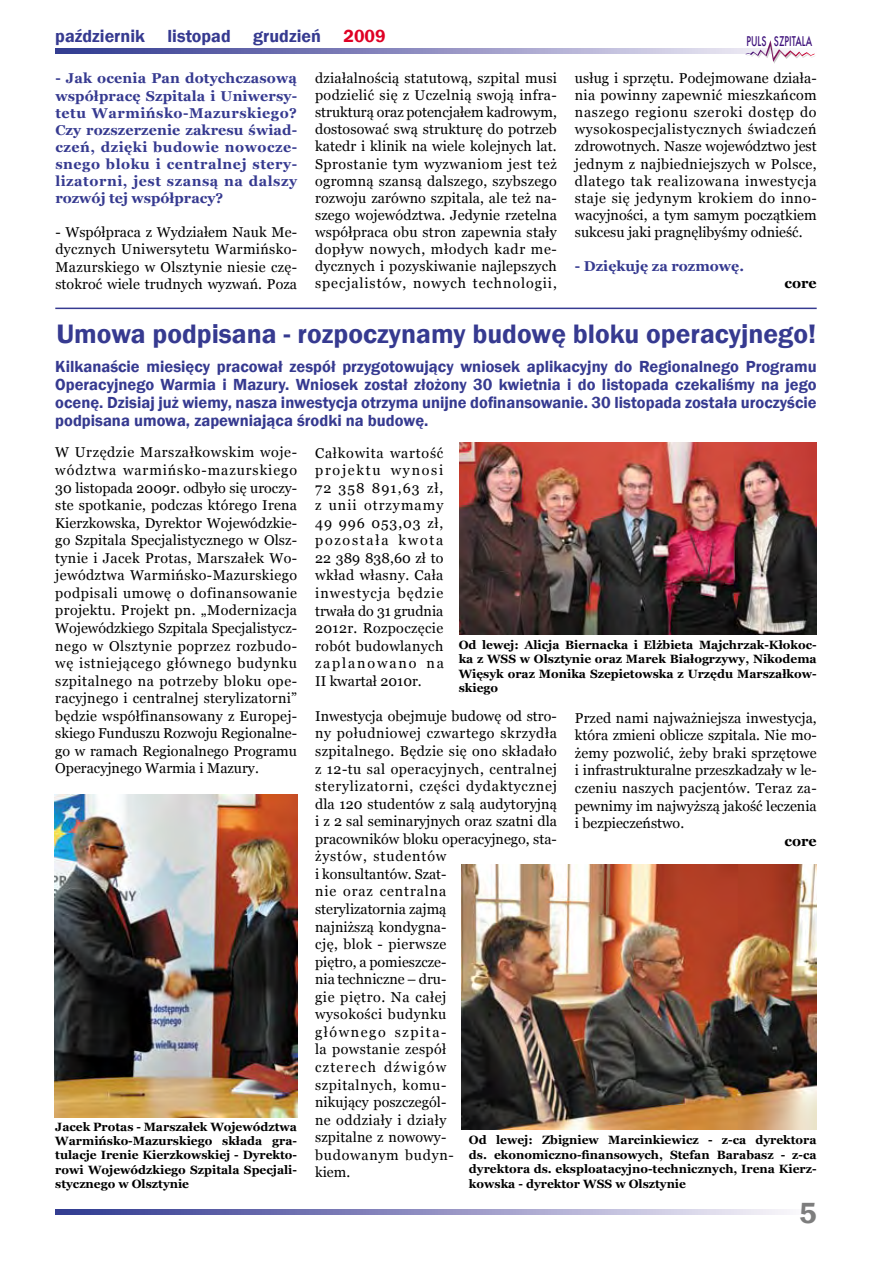
<style>
.page{position:relative;width:872px;height:1263px;background:#fff}
.page>*{position:absolute;margin:0;border:0;box-sizing:border-box;transform-origin:0 0}
.t1{font:600 30px "Franklin Gothic";color:#7d7d7d}
.t2{font:600 27.45px "Franklin Gothic";color:#363a90}
.t3{font:600 18px "Franklin Gothic";color:#363a90}
.t4{font:600 16.5px/18px "Franklin Gothic";color:#363a90;text-align:justify}
.t5{font:500 14.7px "Futura TEE";color:#3d107b;scale:.67 1}
.t6{font:14.25px/17.5px "Georgia";letter-spacing:.01em;color:#000;text-align:justify}
.t7{font:700 14.25px/17.1px "Georgia";color:#363a90;text-align:justify}
.t8{font:700 14.25px "Georgia";color:#000}
.t9{font:700 12px/14.4px "Georgia";color:#000;text-align:justify}
.s1{color:#df0024}
</style>
<div class="page">
<svg style="left:55px;top:1210px;width:735px;height:4px;background:#9191c2"></svg>
<svg style="left:55px;top:49px;width:690px;height:4px;background:#8b8bbf"></svg>
<svg style="left:745px;top:40px;width:70px;height:24px"></svg>
<img style="left:461px;top:864px;width:355px;height:265px">
<img style="left:459px;top:442px;width:357px;height:192px">
<img style="left:55px;top:794px;width:242px;height:323px">
<hr style="left:55px;top:308px;width:761px;height:1px;background:#363a90">
<p class="t3" style="left:55px;top:25px;width:91px">październik</p>
<p class="t3" style="left:167px;top:25px;width:65px">listopad</p>
<p class="t3" style="left:253px;top:25px;width:134px">grudzień <span class="s1">2009</span></p>
<p class="t5" style="left:746px;top:32px;width:100px">PULS SZPITALA</p>
<p class="t7" style="left:55px;top:70px;width:243px">- Jak ocenia Pan dotychczasową współpracę Szpitala i Uniwersy&shy;tetu Warmińsko-Mazurskiego?<br>Czy rozszerzenie zakresu świad&shy;czeń, dzięki budowie nowocze&shy;snego bloku i centralnej stery&shy;lizatorni, jest szansą na dalszy rozwój tej współpracy?</p>
<p class="t6" style="left:55px;top:224px;width:243px;line-height:17.1px">- Współpraca z Wydziałem Nauk Me&shy;dycznych Uniwersytetu Warmińsko-Mazurskiego w Olsztynie niesie czę&shy;stokroć wiele trudnych wyzwań. Poza</p>
<p class="t6" style="left:315px;top:70px;width:243px;line-height:17.1px">działalnością statutową, szpital musi podzielić się z Uczelnią swoją infra&shy;strukturą oraz potencjałem kadrowym, dostosować swą strukturę do potrzeb katedr i klinik na wiele kolejnych lat.<br>Sprostanie tym wyzwaniom jest też ogromną szansą dalszego, szybszego rozwoju zarówno szpitala, ale też na&shy;szego województwa. Jedynie rzetelna współpraca obu stron zapewnia stały dopływ nowych, młodych kadr me&shy;dycznych i pozyskiwanie najlepszych specjalistów, nowych technologii,</p>
<p class="t6" style="left:575px;top:70px;width:243px;line-height:17.1px">usług i sprzętu. Podejmowane działa&shy;nia powinny zapewnić mieszkańcom naszego regionu szeroki dostęp do wysokospecjalistycznych świadczeń zdrowotnych. Nasze województwo jest jednym z najbiedniejszych w Polsce, dlatego tak realizowana inwestycja staje się jedynym krokiem do inno&shy;wacyjności, a tym samym początkiem sukcesu jaki pragnęlibyśmy odnieść.</p>
<p class="t7" style="left:575px;top:258px;width:171px">- Dziękuję za rozmowę.</p>
<p class="t8" style="left:784px;top:275px;width:34px">core</p>
<h2 class="t2" style="left:56px;top:317px;width:761px">Umowa podpisana - rozpoczynamy budowę bloku operacyjnego!</h2>
<p class="t4" style="left:55px;top:358px;width:763px">Kilkanaście miesięcy pracował zespół przygotowujący wniosek aplikacyjny do Regionalnego Programu Operacyjnego Warmia i Mazury. Wniosek został złożony 30 kwietnia i do listopada czekaliśmy na jego ocenę. Dzisiaj już wiemy, nasza inwestycja otrzyma unijne dofinansowanie. 30 listopada została uroczyście podpisana umowa, zapewniająca środki na budowę.</p>
<p class="t6" style="left:55px;top:444px;width:243px">W Urzędzie Marszałkowskim woje&shy;wództwa warmińsko-mazurskiego 30 listopada 2009r. odbyło się uroczy&shy;ste spotkanie, podczas którego Irena Kierzkowska, Dyrektor Wojewódzkie&shy;go Szpitala Specjalistycznego w Olsz&shy;tynie i Jacek Protas, Marszałek Wo&shy;jewództwa Warmińsko-Mazurskiego podpisali umowę o dofinansowanie projektu. Projekt pn. „Modernizacja Wojewódzkiego Szpitala Specjalistycz&shy;nego w Olsztynie poprzez rozbudo&shy;wę istniejącego głównego budynku szpitalnego na potrzeby bloku ope&shy;racyjnego i centralnej sterylizatorni” będzie współfinansowany z Europej&shy;skiego Funduszu Rozwoju Regionalne&shy;go w ramach Regionalnego Programu Operacyjnego Warmia i Mazury.</p>
<p class="t6" style="left:315px;top:444px;width:130px">Całkowita wartość projektu wynosi 72 358 891,63 zł, z unii otrzymamy 49 996 053,03 zł, pozostała kwota 22 389 838,60 zł to wkład własny. Cała inwestycja będzie trwała do 31 grudnia 2012r. Rozpoczęcie robót budowlanych zaplanowano na II kwartał 2010r.</p>
<p class="t9" style="left:459px;top:638px;width:359px">Od lewej: Alicja Biernacka i Elżbieta Majchrzak-Kłokoc&shy;ka z WSS w Olsztynie oraz Marek Białogrzywy, Nikodema Więsyk oraz Monika Szepietowska z Urzędu Marszałkow&shy;skiego</p>
<p class="t6" style="left:315px;top:707px;width:243px;text-align:left">Inwestycja obejmuje budowę od stro&shy;ny południowej czwartego skrzydła szpitalnego. Będzie się ono składało z 12-tu sal operacyjnych, centralnej sterylizatorni, części dydaktycznej dla 120 studentów z salą audytoryjną i z 2 sal seminaryjnych oraz szatni dla pracowników bloku operacyjnego, sta&shy;żystów, studentów<br>i konsultantów. Szat-<br>nie oraz centralna<br>sterylizatornia zajmą<br>najniższą kondygna-<br>cję, blok - pierwsze<br>piętro, a pomieszcze-<br>nia techniczne – dru-<br>gie piętro. Na całej<br>wysokości budynku<br>głównego szpita-<br>la powstanie zespół<br>czterech dźwigów<br>szpitalnych, komu-<br>nikujący poszczegól-<br>ne oddziały i działy<br>szpitalne z nowowy-<br>budowanym budyn-<br>kiem.</p>
<p class="t6" style="left:575px;top:709px;width:243px">Przed nami najważniejsza inwestycja, która zmieni oblicze szpitala. Nie mo&shy;żemy pozwolić, żeby braki sprzętowe i infrastrukturalne przeszkadzały w le&shy;czeniu naszych pacjentów. Teraz za&shy;pewnimy im najwyższą jakość leczenia i bezpieczeństwo.</p>
<p class="t8" style="left:784px;top:833px;width:34px">core</p>
<p class="t9" style="left:55px;top:1119px;width:243px">Jacek Protas - Marszałek Województwa Warmińsko-Mazurskiego składa gra&shy;tulacje Irenie Kierzkowskiej - Dyrekto&shy;rowi Wojewódzkiego Szpitala Specjali&shy;stycznego w Olsztynie</p>
<p class="t9" style="left:469px;top:1133px;width:349px">Od lewej: Zbigniew Marcinkiewicz - z-ca dyrektora ds. ekonomiczno-finansowych, Stefan Barabasz - z-ca dyrektora ds. eksploatacyjno-technicznych, Irena Kierz&shy;kowska - dyrektor WSS w Olsztynie</p>
<h1 class="t1" style="left:799px;top:1195px;width:19px">5</h1>
</div>
